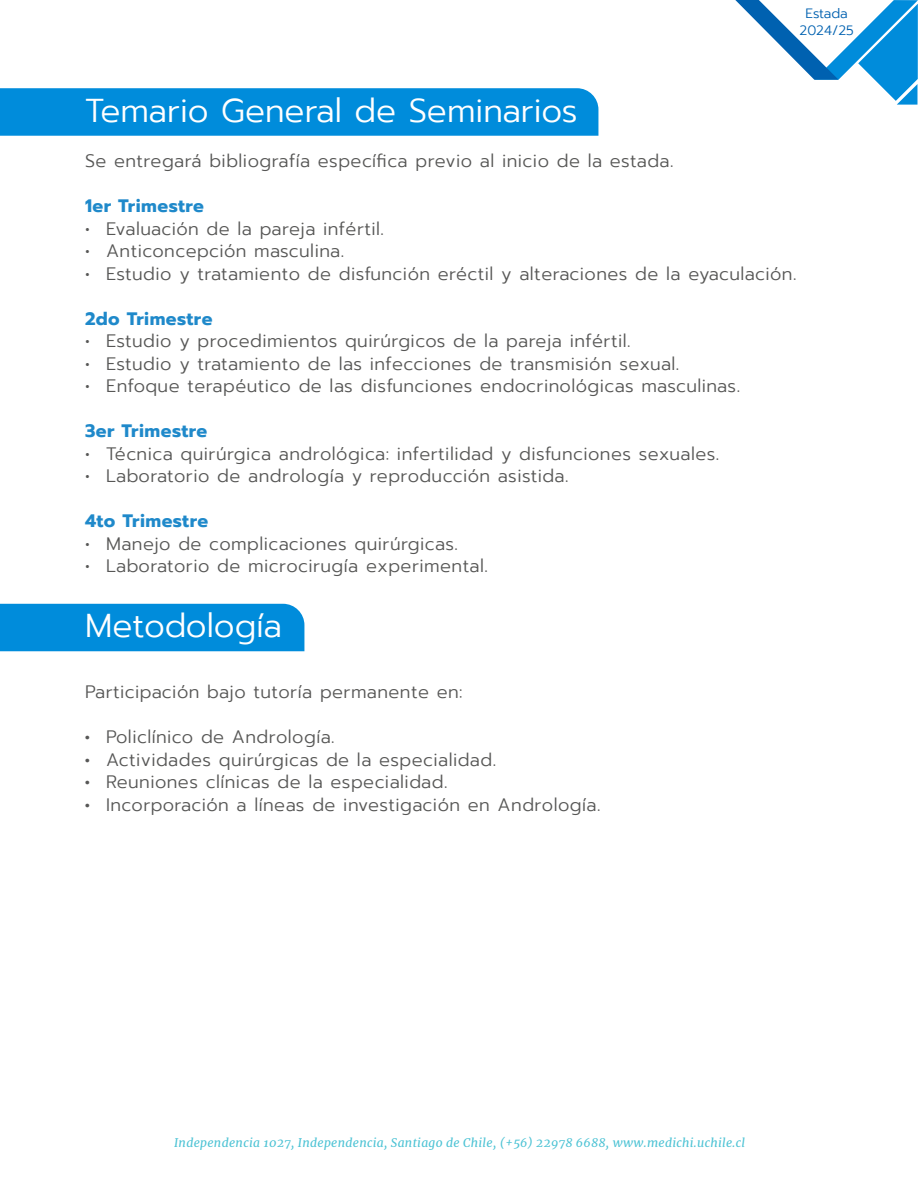
<style>
.page{position:relative;width:918px;height:1188px;background:#fff}
.page>*{position:absolute;margin:0;border:0;box-sizing:border-box;transform-origin:0 0}
.t1{font:300 33px "Prompt";color:#fff}
.t2{font:300 18px "Prompt";letter-spacing:.025em;color:#575756}
.t3{font:700 18px "Prompt";letter-spacing:.025em;color:#1f89ca}
.t4{font:300 13.5px/16.2px "Prompt";color:#0061b0;text-align:center}
.t5{font:italic 12px "Merriweather";letter-spacing:.025em;color:#00a9c2}
.s1{font-weight:700}
</style>
<div class="page">
<svg style="left:735px;top:0;width:183px;height:105px"></svg>
<div style="left:0;top:88px;width:598px;height:48px;background:#008cdb"></div>
<div style="left:0;top:604px;width:304px;height:47px;background:#008cdb"></div>
<p class="t4" style="left:800px;top:6px;width:56px">Estada<br>2024/25</p>
<h1 class="t1" style="left:85px;top:88px;width:494px">Temario General de Seminarios</h1>
<p class="t2" style="left:85px;top:149px;width:590px">Se entregará bibliografía específica previo al inicio de la estada.</p>
<p class="t3" style="left:85px;top:193px;width:121px">1er Trimestre</p>
<p class="t2" style="left:85px;top:216px;width:300px">• Evaluación de la pareja infértil.</p>
<p class="t2" style="left:85px;top:239px;width:261px">• Anticoncepción masculina.</p>
<p class="t2" style="left:85px;top:261px;width:713px">• Estudio y tratamiento de disfunción eréctil y alteraciones de la eyaculación.</p>
<p class="t3" style="left:85px;top:305px;width:129px">2do Trimestre</p>
<p class="t2" style="left:85px;top:329px;width:547px">• Estudio y procedimientos quirúrgicos de la pareja infértil.</p>
<p class="t2" style="left:85px;top:351px;width:596px">• Estudio y tratamiento de las infecciones de transmisión sexual.</p>
<p class="t2" style="left:85px;top:374px;width:657px">• Enfoque terapéutico de las disfunciones endocrinológicas masculinas.</p>
<p class="t3" style="left:85px;top:418px;width:124px">3er Trimestre</p>
<p class="t2" style="left:85px;top:441px;width:636px">• Técnica quirúrgica andrológica: infertilidad y disfunciones sexuales.</p>
<p class="t2" style="left:85px;top:464px;width:485px">• Laboratorio de andrología y reproducción asistida.</p>
<p class="t3" style="left:85px;top:508px;width:125px">4to Trimestre</p>
<p class="t2" style="left:85px;top:531px;width:374px">• Manejo de complicaciones quirúrgicas.</p>
<p class="t2" style="left:85px;top:554px;width:404px">• Laboratorio de microcirugía experimental.</p>
<h1 class="t1" style="left:85px;top:602px;width:199px">Metodología</h1>
<p class="t2" style="left:85px;top:680px;width:379px">Participación bajo tutoría permanente en:</p>
<p class="t2" style="left:85px;top:725px;width:251px"><span class="s1">•</span> Policlínico de Andrología.</p>
<p class="t2" style="left:85px;top:747px;width:413px"><span class="s1">•</span> Actividades quirúrgicas de la especialidad.</p>
<p class="t2" style="left:85px;top:770px;width:364px"><span class="s1">•</span> Reuniones clínicas de la especialidad.</p>
<p class="t2" style="left:85px;top:792px;width:517px"><span class="s1">•</span> Incorporación a líneas de investigación en Andrología.</p>
<p class="t5" style="left:174px;top:1134px;width:572px">Independencia 1027, Independencia, Santiago de Chile, (+56) 22978 6688, www.medichi.uchile.cl</p>
</div>
